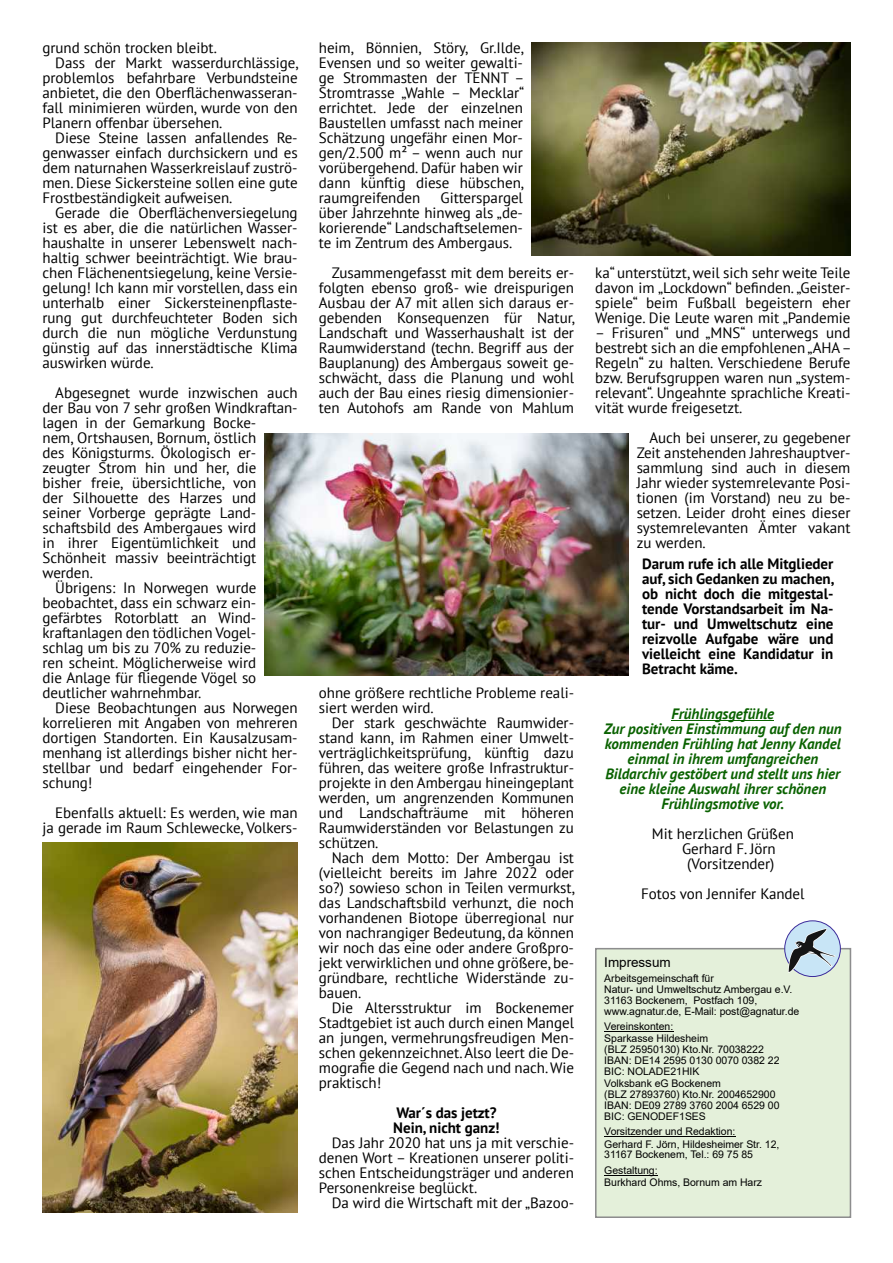
<style>
.page{position:relative;width:893px;height:1263px;background:#fff}
.page>*{position:absolute;margin:0;border:0;box-sizing:border-box;transform-origin:0 0}
.t1{font:15px/15px "PT Sans";letter-spacing:-.005em;color:#000;text-align:justify}
.t2{font:700 15px/15px "PT Sans";letter-spacing:-.005em;color:#000}
.t3{font:italic 700 15px/15px "PT Sans";letter-spacing:-.005em;color:#0a6200;text-align:center}
.t4{font:13.5px "Arial";letter-spacing:-.005em;color:#000}
.t5{font:10.5px/10.8px "Arial";letter-spacing:-.005em;color:#000}
</style>
<div class="page">
<hr style="left:671px;top:720px;width:103px;height:1px;background:#0a6200">
<img style="left:531px;top:43px;width:319px;height:212px">
<img style="left:265px;top:433px;width:363px;height:242px">
<img style="left:43px;top:843px;width:255px;height:369px">
<div style="left:595px;top:948px;width:256px;height:270px;background:#e4f0da;border:2px solid #8d8d8e"></div>
<hr style="left:604px;top:1031px;width:69px;height:1px;background:#000">
<hr style="left:604px;top:1136px;width:131px;height:1px;background:#000">
<hr style="left:604px;top:1175px;width:54px;height:1px;background:#000">
<svg style="left:784px;top:920px;width:57px;height:57px"></svg>
<svg style="left:787px;top:927px;width:49px;height:50px;background:#a5b7c3"></svg>
<p class="t1" style="left:43px;top:41px;width:176px">grund schön trocken bleibt.</p>
<p class="t1" style="left:55px;top:56px;width:245px">Dass der Markt wasserdurchlässige,</p>
<p class="t1" style="left:43px;top:71px;width:257px">problemlos befahrbare Verbundsteine</p>
<p class="t1" style="left:43px;top:86px;width:257px">anbietet, die den Oberflächenwasseran-</p>
<p class="t1" style="left:43px;top:101px;width:257px">fall minimieren würden, wurde von den</p>
<p class="t1" style="left:43px;top:116px;width:181px">Planern offenbar übersehen.</p>
<p class="t1" style="left:55px;top:131px;width:244px">Diese Steine lassen anfallendes Re-</p>
<p class="t1" style="left:43px;top:146px;width:257px">genwasser einfach durchsickern und es</p>
<p class="t1" style="left:43px;top:161px;width:257px">dem naturnahen Wasserkreislauf zuströ-</p>
<p class="t1" style="left:43px;top:176px;width:257px">men. Diese Sickersteine sollen eine gute</p>
<p class="t1" style="left:43px;top:191px;width:191px">Frostbeständigkeit aufweisen.</p>
<p class="t1" style="left:55px;top:206px;width:244px">Gerade die Oberflächenversiegelung</p>
<p class="t1" style="left:43px;top:221px;width:257px">ist es aber, die die natürlichen Wasser-</p>
<p class="t1" style="left:43px;top:236px;width:257px">haushalte in unserer Lebenswelt nach-</p>
<p class="t1" style="left:43px;top:251px;width:257px">haltig schwer beeinträchtigt. Wie brau-</p>
<p class="t1" style="left:43px;top:266px;width:257px">chen Flächenentsiegelung, keine Versie-</p>
<p class="t1" style="left:43px;top:281px;width:257px">gelung! Ich kann mir vorstellen, dass ein</p>
<p class="t1" style="left:43px;top:296px;width:257px">unterhalb einer Sickersteinenpflaste-</p>
<p class="t1" style="left:43px;top:311px;width:257px">rung gut durchfeuchteter Boden sich</p>
<p class="t1" style="left:43px;top:326px;width:257px">durch die nun mögliche Verdunstung</p>
<p class="t1" style="left:43px;top:341px;width:257px">günstig auf das innerstädtische Klima</p>
<p class="t1" style="left:43px;top:356px;width:113px">auswirken würde.</p>
<p class="t1" style="left:55px;top:386px;width:244px">Abgesegnet wurde inzwischen auch</p>
<p class="t1" style="left:43px;top:401px;width:257px">der Bau von 7 sehr großen Windkraftan-</p>
<p class="t1" style="left:43px;top:416px;width:215px">lagen in der Gemarkung Bocke-</p>
<p class="t1" style="left:43px;top:431px;width:215px">nem, Ortshausen, Bornum, östlich</p>
<p class="t1" style="left:43px;top:446px;width:215px">des Königsturms. Ökologisch er-</p>
<p class="t1" style="left:43px;top:461px;width:215px">zeugter Strom hin und her, die</p>
<p class="t1" style="left:43px;top:476px;width:215px">bisher freie, übersichtliche, von</p>
<p class="t1" style="left:43px;top:491px;width:215px">der Silhouette des Harzes und</p>
<p class="t1" style="left:43px;top:506px;width:215px">seiner Vorberge geprägte Land-</p>
<p class="t1" style="left:43px;top:521px;width:215px">schaftsbild des Ambergaues wird</p>
<p class="t1" style="left:43px;top:536px;width:215px">in ihrer Eigentümlichkeit und</p>
<p class="t1" style="left:43px;top:551px;width:215px">Schönheit massiv beeinträchtigt</p>
<p class="t1" style="left:43px;top:566px;width:52px">werden.</p>
<p class="t1" style="left:55px;top:581px;width:203px">Übrigens: In Norwegen wurde</p>
<p class="t1" style="left:43px;top:596px;width:215px">beobachtet, dass ein schwarz ein-</p>
<p class="t1" style="left:43px;top:611px;width:215px">gefärbtes Rotorblatt an Wind-</p>
<p class="t1" style="left:43px;top:626px;width:215px">kraftanlagen den tödlichen Vogel-</p>
<p class="t1" style="left:43px;top:641px;width:215px">schlag um bis zu 70% zu reduzie-</p>
<p class="t1" style="left:43px;top:656px;width:215px">ren scheint. Möglicherweise wird</p>
<p class="t1" style="left:43px;top:671px;width:215px">die Anlage für fliegende Vögel so</p>
<p class="t1" style="left:43px;top:686px;width:160px">deutlicher wahrnehmbar.</p>
<p class="t1" style="left:55px;top:701px;width:244px">Diese Beobachtungen aus Norwegen</p>
<p class="t1" style="left:43px;top:716px;width:257px">korrelieren mit Angaben von mehreren</p>
<p class="t1" style="left:43px;top:731px;width:257px">dortigen Standorten. Ein Kausalzusam-</p>
<p class="t1" style="left:43px;top:746px;width:257px">menhang ist allerdings bisher nicht her-</p>
<p class="t1" style="left:43px;top:761px;width:257px">stellbar und bedarf eingehender For-</p>
<p class="t1" style="left:43px;top:776px;width:51px">schung!</p>
<p class="t1" style="left:43px;top:806px;width:257px;text-align:right">Ebenfalls aktuell: Es werden, wie man ja gerade im Raum Schlewecke, Volkers-</p>
<p class="t1" style="left:319px;top:41px;width:207px">heim, Bönnien, Störy, Gr.Ilde, Evensen und so weiter gewalti&shy;ge Strommasten der TENNT – Stromtrasse „Wahle – Mecklar“ errichtet. Jede der einzelnen Baustellen umfasst nach meiner Schätzung ungefähr einen Mor&shy;gen/2.500 m² – wenn auch nur vorübergehend. Dafür haben wir dann künftig diese hübschen, raumgreifenden</p>
<p class="t1" style="left:319px;top:191px;width:206px;text-indent:122px">Gitterspargel über Jahrzehnte hinweg als „de&shy;korierende“ Landschaftselemen&shy;te im Zentrum des Ambergaus.</p>
<p class="t1" style="left:319px;top:266px;width:258px;text-indent:13px">Zusammengefasst mit dem bereits er&shy;folgten ebenso groß- wie dreispurigen Ausbau der A7 mit allen sich daraus er&shy;gebenden Konsequenzen für Natur, Landschaft und Wasserhaushalt ist der Raumwiderstand (techn. Begriff aus der Bauplanung) des Ambergaus soweit ge&shy;schwächt, dass die Planung und wohl auch der Bau eines riesig dimensionier&shy;ten Autohofs am Rande von Mahlum</p>
<p class="t1" style="left:319px;top:686px;width:257px">ohne größere rechtliche Probleme reali&shy;siert werden wird.</p>
<p class="t1" style="left:319px;top:716px;width:257px;text-indent:13px">Der stark geschwächte Raumwider&shy;stand kann, im Rahmen einer Umwelt&shy;verträglichkeitsprüfung, künftig dazu führen, das weitere große Infrastruktur&shy;projekte in den Ambergau hineingeplant werden, um angrenzenden Kommunen und Landschafträume mit höheren Raumwiderständen vor Belastungen zu schützen.</p>
<p class="t1" style="left:319px;top:851px;width:258px;text-indent:13px">Nach dem Motto: Der Ambergau ist (vielleicht bereits im Jahre 2022 oder so?) sowieso schon in Teilen vermurkst, das Landschaftsbild verhunzt, die noch vorhandenen Biotope überregional nur von nachrangiger Bedeutung, da können wir noch das eine oder andere Großpro&shy;jekt verwirklichen und ohne größere, be&shy;gründbare, rechtliche Widerstände zu&shy;bauen.</p>
<p class="t1" style="left:319px;top:1001px;width:257px;text-indent:13px">Die Altersstruktur im Bockenemer Stadtgebiet ist auch durch einen Mangel an jungen, vermehrungsfreudigen Men&shy;schen gekennzeichnet.Also leert die De&shy;mografie die Gegend nach und nach.Wie praktisch!</p>
<p class="t2" style="left:393px;top:1106px;width:108px">War´s das jetzt?<br>Nein, nicht ganz!</p>
<p class="t1" style="left:319px;top:1136px;width:257px;text-indent:13px">Das Jahr 2020 hat uns ja mit verschie&shy;denen Wort – Kreationen unserer politi&shy;schen Entscheidungsträger und anderen Personenkreise beglückt.</p>
<p class="t1" style="left:332px;top:1196px;width:244px">Da wird die Wirtschaft mit der „Bazoo-</p>
<p class="t1" style="left:595px;top:266px;width:257px">ka“ unterstützt, weil sich sehr weite Teile davon im „Lockdown“ befinden. „Geister&shy;spiele“ beim Fußball begeistern eher Wenige. Die Leute waren mit „Pandemie</p>
<p class="t1" style="left:595px;top:326px;width:258px">– Frisuren“ und „MNS“ unterwegs und bestrebt sich an die empfohlenen „AHA– Regeln“ zu halten. Verschiedene Berufe bzw. Berufsgruppen waren nun „system&shy;relevant“. Ungeahnte sprachliche Kreati&shy;vität wurde freigesetzt.</p>
<p class="t1" style="left:637px;top:431px;width:215px;text-indent:13px">Auch bei unserer, zu gegebener Zeit anstehenden Jahreshauptver&shy;sammlung sind auch in diesem Jahr wieder systemrelevante Posi&shy;tionen (im Vorstand) neu zu be&shy;setzen. Leider droht eines dieser systemrelevanten Ämter vakant zu werden.</p>
<p class="t2" style="left:642px;top:557px;width:194px;text-align:justify">Darum rufe ich alle Mitglieder auf, sich Gedanken zu machen, ob nicht doch die mitgestal&shy;tende Vorstandsarbeit im Na&shy;tur- und Umweltschutz eine reizvolle Aufgabe wäre und vielleicht eine Kandidatur in Betracht käme.</p>
<p class="t3" style="left:604px;top:707px;width:239px">Frühlingsgefühle<br>Zur positiven Einstimmung auf den nun kommenden Frühling hat Jenny Kandel einmal in ihrem umfangreichen<br>Bildarchiv gestöbert und stellt uns hier eine kleine Auswahl ihrer schönen<br>Frühlingsmotive vor.</p>
<p class="t1" style="left:652px;top:827px;width:143px">Mit herzlichen Grüßen</p>
<p class="t1" style="left:682px;top:842px;width:95px">Gerhard F. Jörn</p>
<p class="t1" style="left:687px;top:857px;width:89px">(Vorsitzender)</p>
<p class="t1" style="left:641px;top:887px;width:165px">Fotos von Jennifer Kandel</p>
<p class="t4" style="left:604px;top:957px;width:68px">Impressum</p>
<p class="t5" style="left:604px;top:974px;width:197px">Arbeitsgemeinschaft für<br>Natur- und Umweltschutz Ambergau e.V.<br>31163 Bockenem, Postfach 109, www.agnatur.de, E-Mail: post@agnatur.de</p>
<p class="t5" style="left:604px;top:1021px;width:105px;line-height:12.3px">Vereinskonten:<br>Sparkasse Hildesheim</p>
<p class="t5" style="left:604px;top:1045px;width:177px">(BLZ 25950130) Kto.Nr. 70038222<br>IBAN: DE14 2595 0130 0070 0382 22<br>BIC: NOLADE21HIK</p>
<p class="t5" style="left:604px;top:1079px;width:177px">Volksbank eG Bockenem<br>(BLZ 27893760) Kto.Nr. 2004652900<br>IBAN: DE09 2789 3760 2004 6529 00<br>BIC: GENODEF1SES</p>
<p class="t5" style="left:604px;top:1126px;width:177px;line-height:12.3px">Vorsitzender und Redaktion:<br>Gerhard F. Jörn, Hildesheimer Str. 12,</p>
<p class="t5" style="left:604px;top:1148px;width:150px;line-height:15.3px">31167 Bockenem, Tel.: 69 75 85<br>Gestaltung:</p>
<p class="t5" style="left:604px;top:1178px;width:159px">Burkhard Ohms, Bornum am Harz</p>
</div>
